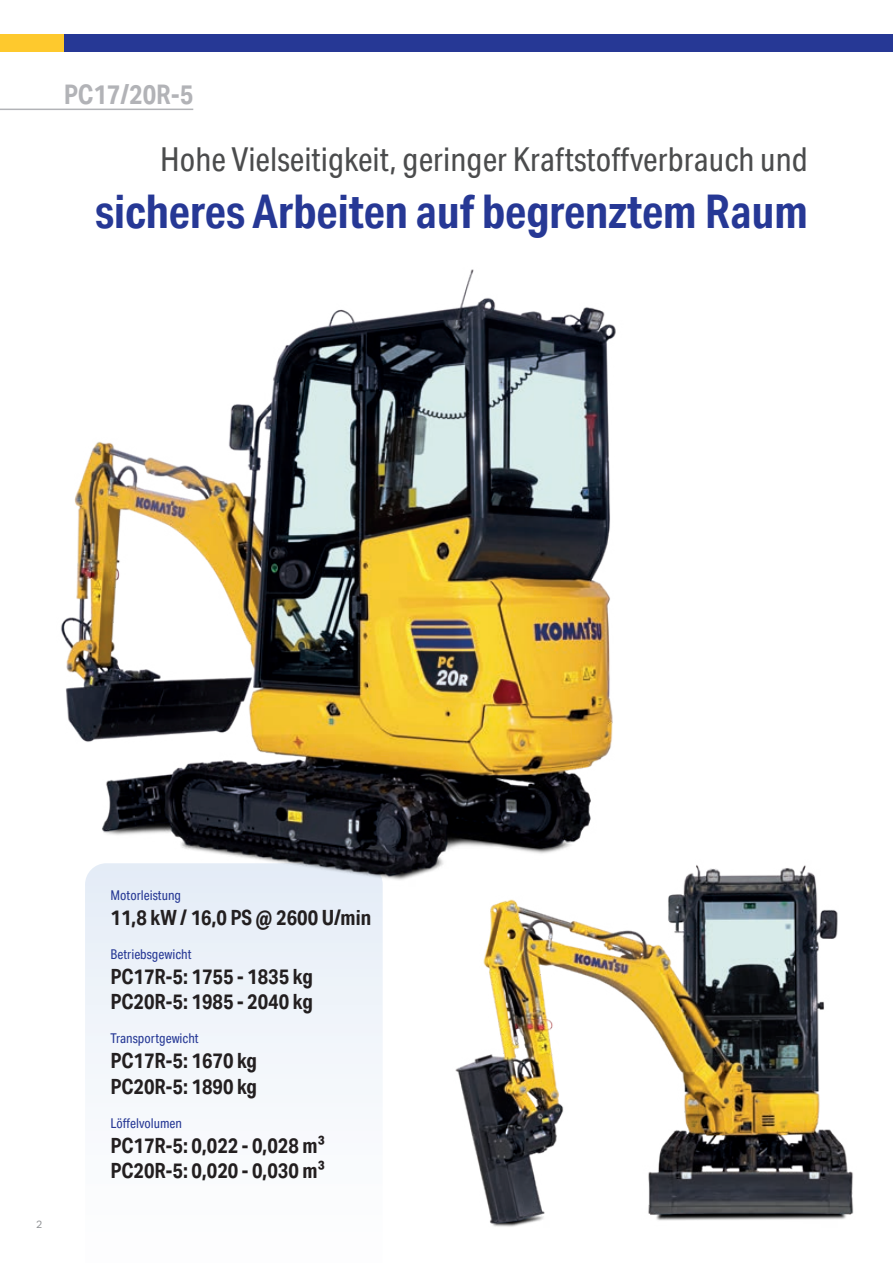
<style>
.page{position:relative;width:893px;height:1263px;background:#fff}
.page>*{position:absolute;margin:0;border:0;box-sizing:border-box;transform-origin:0 0}
.t1{font:700 46.5px "Aktiv Grotesk Cd";color:#263895}
.t2{font:33px "Aktiv Grotesk Cd";color:#4b4c4d}
.t3{font:700 27px "Aktiv Grotesk Cd";color:#b2b3b7}
.t4{font:700 21px/25.2px "Aktiv Grotesk Cd";color:#231f20}
.t5{font:13.5px "Aktiv Grotesk Cd";color:#263895}
.t6{font:10.5px "Aktiv Grotesk";color:#939598}
</style>
<div class="page">
<img style="left:455px;top:865px;width:399px;height:362px">
<div style="left:85px;top:909px;width:298px;height:186px;background:#eef3f9"></div>
<img style="left:61px;top:269px;width:582px;height:640px">
<hr style="left:0;top:109px;width:193px;height:1px;background:#b2b3b7">
<div style="left:0;top:34px;width:143px;height:17px;background:#fec92d"></div>
<div style="left:64px;top:34px;width:829px;height:17px;background:#263895"></div>
<p class="t3" style="left:64px;top:79px;width:131px">PC17/20R-5</p>
<h2 class="t2" style="left:160px;top:141px;width:649px">Hohe Vielseitigkeit, geringer Kraftstoffverbrauch und</h2>
<h1 class="t1" style="left:95px;top:185px;width:714px">sicheres Arbeiten auf begrenztem Raum</h1>
<p class="t6" style="left:36px;top:1218px;width:8px">2</p>
<p class="t5" style="left:111px;top:887px;width:72px">Motorleistung</p>
<p class="t4" style="left:111px;top:905px;width:262px">11,8 kW / 16,0 PS @ 2600 U/min</p>
<p class="t5" style="left:111px;top:946px;width:82px">Betriebsgewicht</p>
<p class="t4" style="left:111px;top:964px;width:204px">PC17R-5: 1755 - 1835 kg<br>PC20R-5: 1985 - 2040 kg</p>
<p class="t5" style="left:111px;top:1031px;width:90px">Transportgewicht</p>
<p class="t4" style="left:111px;top:1048px;width:148px">PC17R-5: 1670 kg<br>PC20R-5: 1890 kg</p>
<p class="t5" style="left:111px;top:1115px;width:73px">Löffelvolumen</p>
<p class="t4" style="left:111px;top:1133px;width:216px">PC17R-5: 0,022 - 0,028 m³<br>PC20R-5: 0,020 - 0,030 m³</p>
</div>
